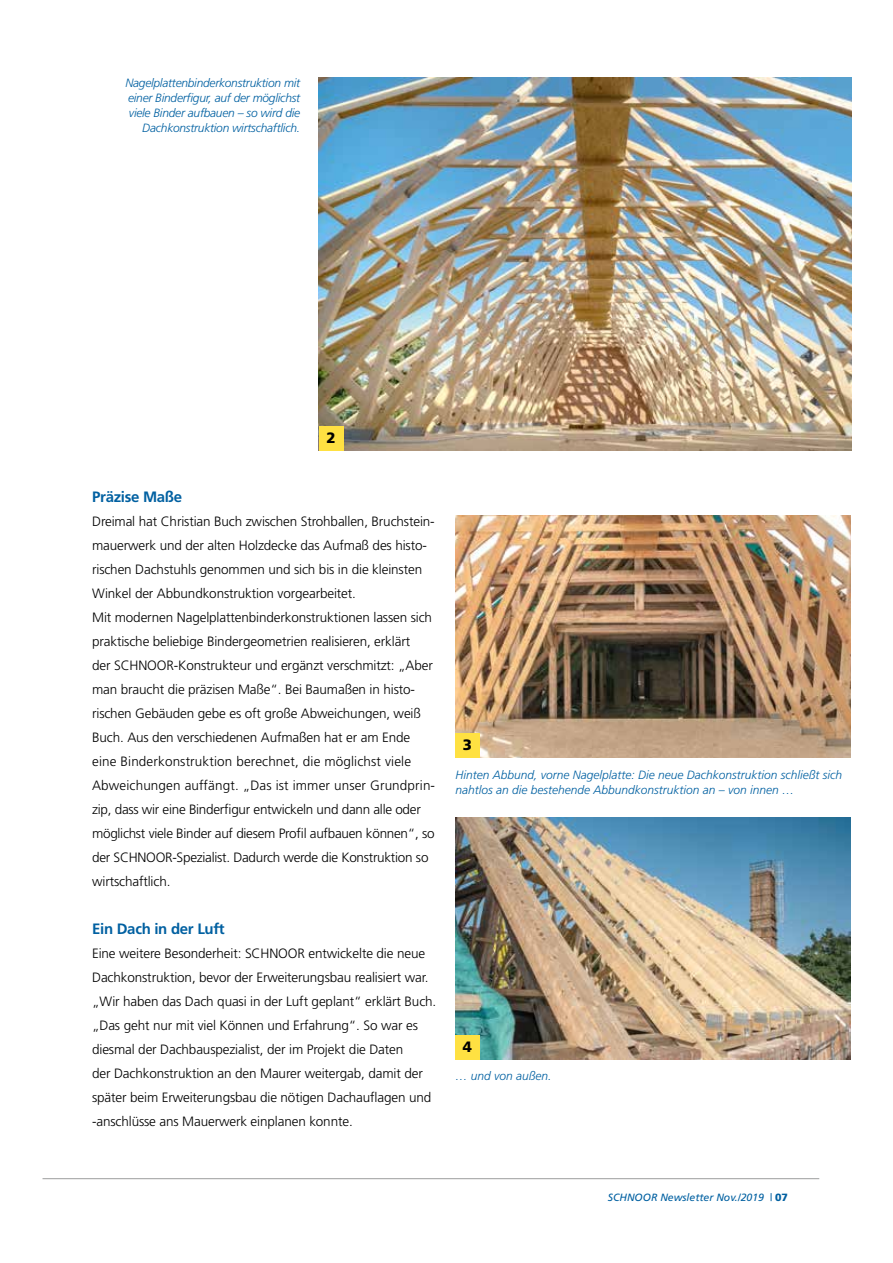
<style>
.page{position:relative;width:893px;height:1263px;background:#fff}
.page>*{position:absolute;margin:0;border:0;box-sizing:border-box;transform-origin:0 0}
.t1{font:700 15px "Frutiger";letter-spacing:-.02em;color:#0060a1}
.t2{font:900 15px "Frutiger";color:#000}
.t3{font:300 13.5px/24px "Frutiger";letter-spacing:-.01em;color:#000}
.t4{font:italic 300 12px/15px "Frutiger";color:#0060a1}
.t5{font:italic 300 12px/15px "Frutiger";letter-spacing:-.02em;color:#0060a1;text-align:right}
.t6{font:italic 10.5px "Frutiger";color:#0060a1}
.s1{font-weight:900;font-style:normal}
</style>
<div class="page">
<hr style="left:43px;top:1178px;width:776px;height:1px;background:#9c9d9d">
<img style="left:455px;top:516px;width:395px;height:242px">
<div style="left:455px;top:733px;width:25px;height:25px;background:#ffe142"></div>
<img style="left:455px;top:817px;width:395px;height:242px">
<div style="left:455px;top:1035px;width:25px;height:24px;background:#ffe142"></div>
<img style="left:319px;top:77px;width:533px;height:374px">
<div style="left:319px;top:426px;width:24px;height:25px;background:#ffe142"></div>
<p class="t5" style="left:125px;top:75px;width:176px">Nagelplattenbinderkonstruktion mit einer Binderfigur, auf der möglichst viele Binder aufbauen – so wird die Dachkonstruktion wirtschaftlich.</p>
<p class="t2" style="left:326px;top:429px;width:11px">2</p>
<p class="t1" style="left:92px;top:488px;width:92px">Präzise Maße</p>
<p class="t3" style="left:92px;top:509px;width:344px">Dreimal hat Christian Buch zwischen Strohballen, Bruchstein&shy;mauerwerk und der alten Holzdecke das Aufmaß des histo&shy;rischen Dachstuhls genommen und sich bis in die kleinsten Winkel der Abbundkonstruktion vorgearbeitet.<br>Mit modernen Nagelplattenbinderkonstruktionen lassen sich praktische beliebige Bindergeometrien realisieren, erklärt<br>der SCHNOOR-Konstrukteur und ergänzt verschmitzt: „Aber man braucht die präzisen Maße“. Bei Baumaßen in histo&shy;rischen Gebäuden gebe es oft große Abweichungen, weiß Buch. Aus den verschiedenen Aufmaßen hat er am Ende eine Binderkonstruktion berechnet, die möglichst viele Abweichungen auffängt. „Das ist immer unser Grundprin&shy;zip, dass wir eine Binderfigur entwickeln und dann alle oder möglichst viele Binder auf diesem Profil aufbauen können“, so der SCHNOOR-Spezialist. Dadurch werde die Konstruktion so wirtschaftlich.</p>
<p class="t1" style="left:92px;top:920px;width:134px">Ein Dach in der Luft</p>
<p class="t3" style="left:92px;top:941px;width:346px">Eine weitere Besonderheit: SCHNOOR entwickelte die neue Dachkonstruktion, bevor der Erweiterungsbau realisiert war. „Wir haben das Dach quasi in der Luft geplant“ erklärt Buch. „Das geht nur mit viel Können und Erfahrung“. So war es diesmal der Dachbauspezialist, der im Projekt die Daten<br>der Dachkonstruktion an den Maurer weitergab, damit der später beim Erweiterungsbau die nötigen Dachauflagen und -anschlüsse ans Mauerwerk einplanen konnte.</p>
<p class="t2" style="left:463px;top:736px;width:11px">3</p>
<p class="t4" style="left:455px;top:767px;width:388px">Hinten Abbund, vorne Nagelplatte: Die neue Dachkonstruktion schließt sich nahtlos an die bestehende Abbundkonstruktion an – von innen …</p>
<p class="t2" style="left:463px;top:1038px;width:11px">4</p>
<p class="t4" style="left:455px;top:1069px;width:98px">… und von außen.</p>
<p class="t6" style="left:608px;top:1191px;width:182px">SCHNOOR Newsletter Nov./2019 | <span class="s1">07</span></p>
</div>
